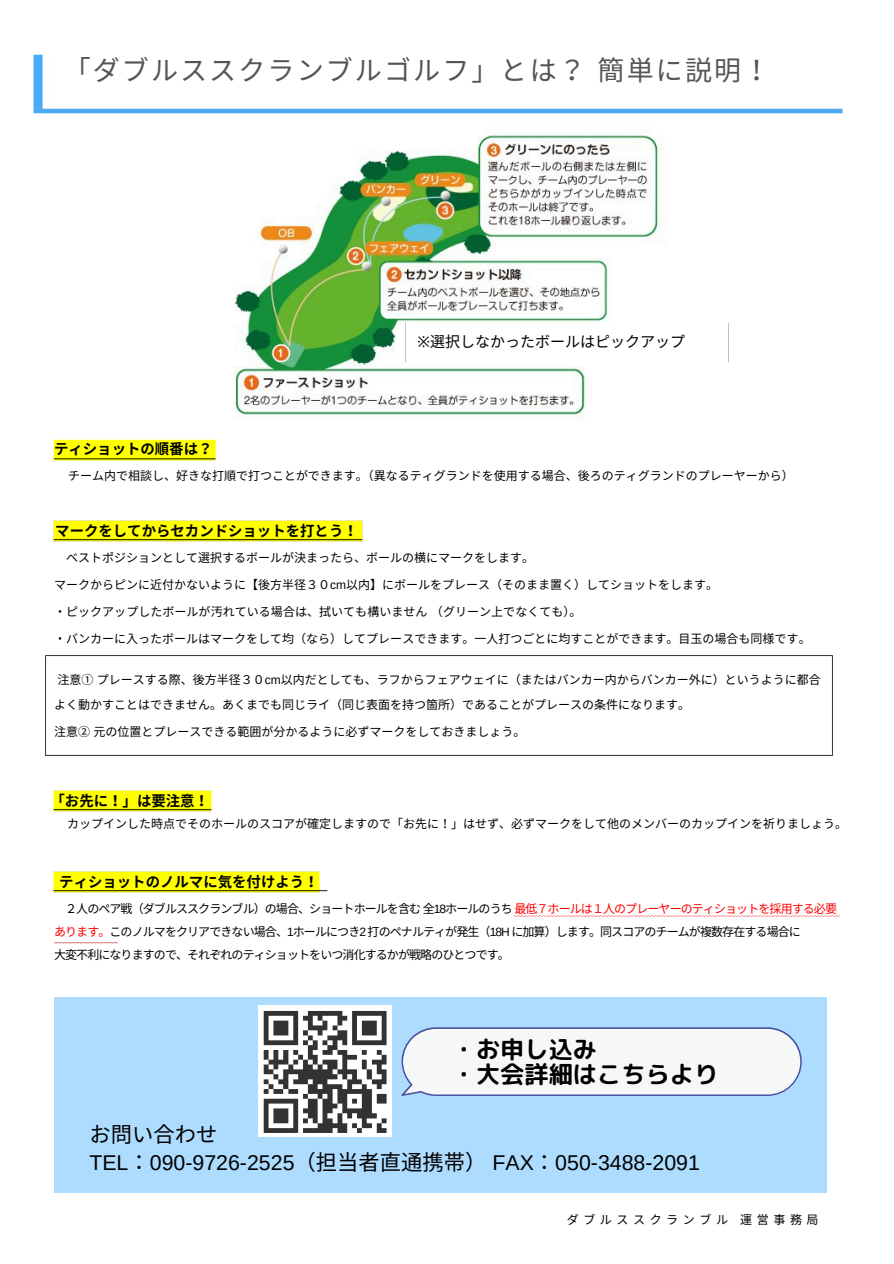
<style>
.page{position:relative;width:894px;height:1264px;background:#fff}
.page>*{position:absolute;margin:0;border:0;box-sizing:border-box;transform-origin:0 0}
.t1{font:27px "Noto Sans CJ Ksc";letter-spacing:.08em;color:#555}
.t2{font:24.15px/24.8px "rounded mplus 1 p bold";color:#000}
.t3{font:21.3px/28px "Arimo";color:#000}
.t4{font:15px "Noto Sans CJ Ksc";color:#000}
.t5{font:700 14.4px "Noto Sans CJ Ksc";color:#000}
.t6{font:12px "Noto Sans CJ Ksc";color:#000}
.t7{font:12px/23px "Noto Sans CJ Ksc";letter-spacing:-.075em;color:#000}
.t8{font:12px "Noto Sans CJ Ksc";letter-spacing:.38em;color:#000}
.s1{font-family:"Noto Sans"}
.s2{font-family:"Arimo"}
.s3{color:#f00}
.s4{font-family:"Noto Sans CJ Ksc"}
</style>
<div class="page">
<img style="left:54px;top:942px;width:64px;height:1px">
<img style="left:53px;top:520px;width:310px;height:22px">
<img style="left:53px;top:871px;width:275px;height:22px">
<img style="left:53px;top:439px;width:163px;height:22px">
<img style="left:53px;top:790px;width:159px;height:22px">
<img style="left:33px;top:54px;width:810px;height:60px">
<img style="left:513px;top:915px;width:328px;height:2px">
<img style="left:234px;top:134px;width:428px;height:286px">
<img style="left:45px;top:655px;width:788px;height:101px">
<img style="left:398px;top:315px;width:331px;height:54px">
<div style="left:54px;top:996px;width:772px;height:196px;background:#aedcff"></div>
<img style="left:258px;top:1005px;width:133px;height:131px">
<svg style="left:401px;top:1027px;width:400px;height:68px"></svg>
<p class="t1" style="left:64px;top:48px;width:685px">「ダブルススクランブルゴルフ」とは？ 簡単に説明！</p>
<p class="t4" style="left:417px;top:329px;width:269px"><span class="s1">※</span>選択しなかったボールはピックアップ</p>
<p class="t5" style="left:54px;top:437px;width:153px">ティショットの順番は？</p>
<p class="t6" style="left:68px;top:466px;width:727px">チーム内で相談し、好きな打順で打つことができます。（異なるティグランドを使用する場合、後ろのティグランドのプレーヤーから）</p>
<p class="t5" style="left:55px;top:519px;width:292px">マークをしてからセカンドショットを打とう！</p>
<p class="t6" style="left:66px;top:548px;width:469px">ベストポジションとして選択するボールが決まったら、ボールの横にマークをします。</p>
<p class="t6" style="left:54px;top:575px;width:665px">マークからピンに近付かないように【後方半径３０<span class="s2">cm</span>以内】にボールをプレース（そのまま置く）してショットをします。</p>
<p class="t6" style="left:54px;top:602px;width:529px">・ピックアップしたボールが汚れている場合は、拭いても構いません（グリーン上でなくても）。</p>
<p class="t6" style="left:54px;top:629px;width:757px">・バンカーに入ったボールはマークをして均（なら）してプレースできます。一人打つごとに均すことができます。目玉の場合も同様です。</p>
<p class="t6" style="left:57px;top:669px;width:764px">注意① プレースする際、後方半径３０<span class="s2">cm</span>以内だとしても、ラフからフェアウェイに（またはバンカー内からバンカー外に）というように都合</p>
<p class="t6" style="left:54px;top:695px;width:637px">よく動かすことはできません。あくまでも同じライ（同じ表面を持つ箇所）であることがプレースの条件になります。</p>
<p class="t6" style="left:54px;top:721px;width:473px">注意② 元の位置とプレースできる範囲が分かるように必ずマークをしておきましょう。</p>
<h4 class="t5" style="left:51px;top:789px;width:148px">「お先に！ 」は要注意！</h4>
<h4 class="t6" style="left:67px;top:814px;width:781px">カップインした時点でそのホールのスコアが確定しますので「お先に！ 」はせず、必ずマークをして他のメンバーのカップインを祈りましょう。</h4>
<p class="t5" style="left:59px;top:870px;width:249px">ティショットのノルマに気を付けよう！</p>
<h6 class="t7" style="left:54px;top:896px;width:783px;text-indent:11px">２人のペア戦（ダブルススクランブル）の場合、ショートホールを含む全<span class="s2">18</span>ホールのうち<span class="s3">最低７ホールは１人のプレーヤーのティショットを採用する必要あります。</span>このノルマをクリアできない場合、<span class="s2">1</span>ホールにつき<span class="s2">2</span> 打のペナルティが発生（<span class="s2">18H</span> に加算）します。同スコアのチームが複数存在する場合に<br>大変不利になりますので、それぞれのティショットをいつ消化するかが戦略のひとつです。</h6>
<h2 class="t2" style="left:451px;top:1036px;width:268px">・お申し込み<br>・大会詳細はこちらより</h2>
<h3 class="t3" style="left:89px;top:1120px;width:612px"><span class="s4">お問い合わせ<br></span>TEL<span class="s4">：</span> 090-9726-2525<span class="s4">（担当者直通携帯）</span> FAX<span class="s4">：</span> 050-3488-2091</h3>
<p class="t8" style="left:566px;top:1209px;width:253px">ダブルススクランブル 運営事務局</p>
</div>
